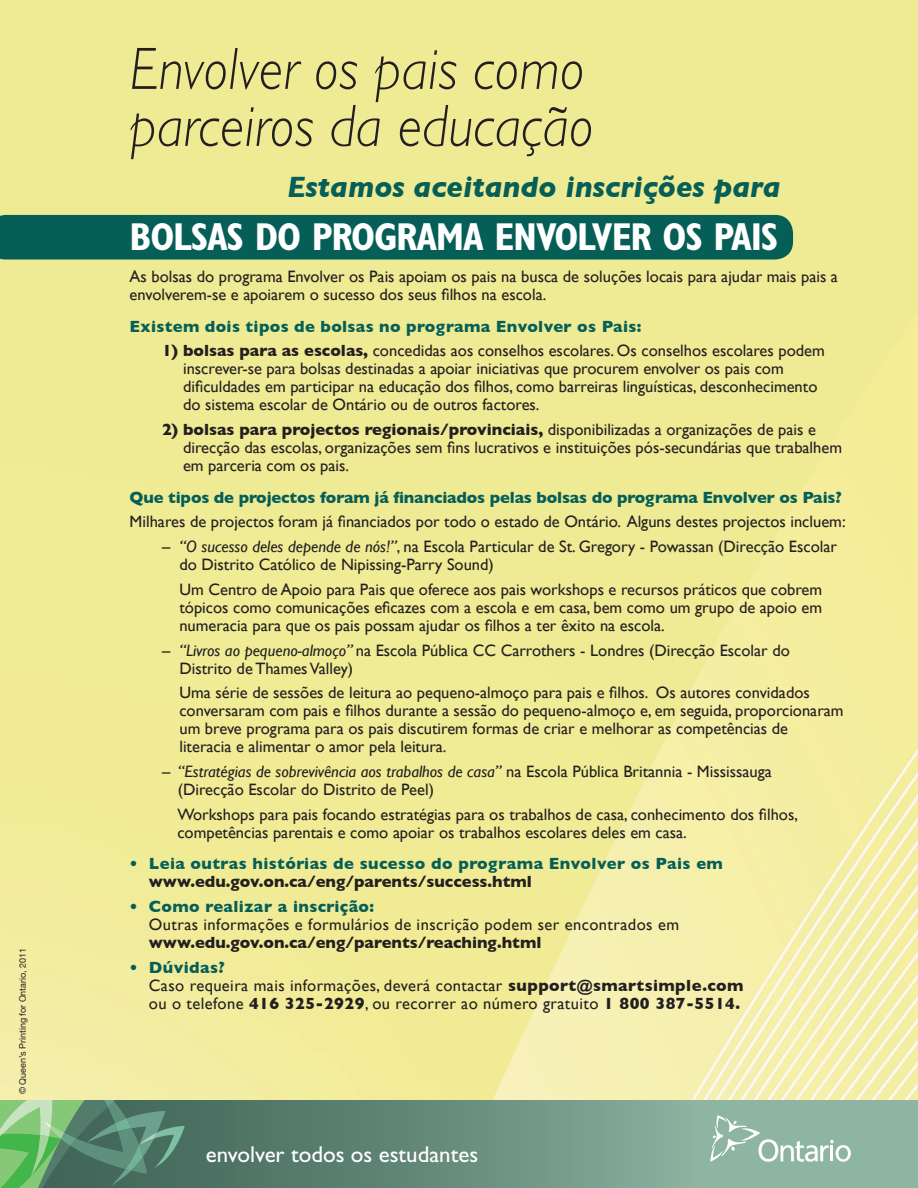
<style>
.page{position:relative;width:918px;height:1188px;background:#fff}
.page>*{position:absolute;margin:0;border:0;box-sizing:border-box;transform-origin:0 0}
.t1{font:italic 300 60px/57px "Gill Sans";letter-spacing:.01em;color:#231f20;scale:.9 1}
.t2{font:700 condensed 39px "Gill Sans";letter-spacing:-.03em;color:#fff}
.t3{font:italic 700 30px "Gill Sans";color:#065f57}
.t4{font:22.95px "Gill Sans";color:#fff}
.t5{font:16.5px/18px "Gill Sans";color:#231f20}
.t6{font:16.5px/18px "Gill Sans";letter-spacing:.025em;color:#231f20}
.t7{font:700 16.5px "Gill Sans";letter-spacing:.02em;color:#065f57}
.t8{font:700 16.5px "Gill Sans";color:#231f20}
.t9{font:700 16.5px "Gill Sans";letter-spacing:-.01em;color:#065f57}
.t10{font:9px "Helvetica Neue";color:#231f20}
.s1{font-weight:700}
.s2{font-style:italic}
.s3{font-weight:700;color:#065f57}
</style>
<div class="page">
<img style="left:0;top:0;width:918px;height:1101px">
<svg style="left:186px;top:1101px;width:732px;height:87px;background:#709685"></svg>
<svg style="left:0;top:1101px;width:186px;height:87px;background:#5f946f"></svg>
<svg style="left:710px;top:1115px;width:141px;height:47px;background:#a0c0b0"></svg>
<div style="left:0;top:215px;width:793px;height:45px;background:#065f57"></div>
<p class="t10" style="left:17px;top:1094px;width:148px;rotate:-90deg">© Queen’s Printing for Ontario, 2011</p>
<h1 class="t1" style="left:130px;top:41px;width:517px">Envolver os pais como parceiros da educação</h1>
<h3 class="t3" style="left:287px;top:170px;width:495px">Estamos aceitando inscrições para</h3>
<h2 class="t2" style="left:130px;top:214px;width:650px">BOLSAS DO PROGRAMA ENVOLVER OS PAIS</h2>
<p class="t5" style="left:130px;top:267px;width:710px">As bolsas do programa Envolver os Pais apoiam os pais na busca de soluções locais para ajudar mais pais a envolverem-se e apoiarem o sucesso dos seus filhos na escola.</p>
<p class="t7" style="left:130px;top:316px;width:513px">Existem dois tipos de bolsas no programa Envolver os Pais:</p>
<p class="t5" style="left:183px;top:342px;width:643px;text-indent:-21px"><span class="s1">1) bolsas para as escolas,</span> concedidas aos conselhos escolares. Os conselhos escolares podem inscrever-se para bolsas destinadas a apoiar iniciativas que procurem envolver os pais com dificuldades em participar na educação dos filhos, como barreiras linguísticas, desconhecimento do sistema escolar de Ontário ou de outros factores.</p>
<p class="t5" style="left:183px;top:420px;width:661px;text-indent:-21px"><span class="s1">2) bolsas para projectos regionais/provinciais,</span> disponibilizadas a organizações de pais e direcção das escolas, organizações sem fins lucrativos e instituições pós-secundárias que trabalhem em parceria com os pais.</p>
<p class="t9" style="left:130px;top:487px;width:714px">Que tipos de projectos foram já financiados pelas bolsas do programa Envolver os Pais?</p>
<p class="t5" style="left:130px;top:513px;width:718px">Milhares de projectos foram já financiados por todo o estado de Ontário. Alguns destes projectos incluem:</p>
<p class="t5" style="left:179px;top:537px;width:659px;text-indent:-17px">– <span class="s2">“O sucesso deles depende de nós!”</span>, na Escola Particular de St. Gregory - Powassan (Direcção Escolar do Distrito Católico de Nipissing-Parry Sound)</p>
<p class="t5" style="left:179px;top:580px;width:644px;text-align:justify">Um Centro de Apoio para Pais que oferece aos pais workshops e recursos práticos que cobrem tópicos como comunicações eficazes com a escola e em casa, bem como um grupo de apoio em numeracia para que os pais possam ajudar os filhos a ter êxito na escola.</p>
<p class="t5" style="left:179px;top:641px;width:612px;text-indent:-17px">– <span class="s2">“Livros ao pequeno-almoço”</span> na Escola Pública CC Carrothers - Londres (Direcção Escolar do<br>Distrito de Thames Valley)</p>
<p class="t5" style="left:179px;top:684px;width:666px">Uma série de sessões de leitura ao pequeno-almoço para pais e filhos. Os autores convidados conversaram com pais e filhos durante a sessão do pequeno-almoço e, em seguida, proporcionaram um breve programa para os pais discutirem formas de criar e melhorar as competências de literacia e alimentar o amor pela leitura.</p>
<p class="t5" style="left:178px;top:762px;width:596px;text-indent:-16px">– <span class="s2">“Estratégias de sobrevivência aos trabalhos de casa”</span> na Escola Pública Britannia - Mississauga (Direcção Escolar do Distrito de Peel)</p>
<p class="t5" style="left:177px;top:805px;width:622px">Workshops para pais focando estratégias para os trabalhos de casa, conhecimento dos filhos, competências parentais e como apoiar os trabalhos escolares deles em casa.</p>
<p class="t7" style="left:130px;top:854px;width:595px">• Leia outras histórias de sucesso do programa Envolver os Pais em</p>
<p class="t8" style="left:149px;top:872px;width:384px">www.edu.gov.on.ca/eng/parents/success.html</p>
<p class="t7" style="left:130px;top:897px;width:246px">• Como realizar a inscrição:</p>
<p class="t6" style="left:149px;top:915px;width:532px">Outras informações e formulários de inscrição podem ser encontrados em</p>
<p class="t8" style="left:149px;top:933px;width:394px">www.edu.gov.on.ca/eng/parents/reaching.html</p>
<p class="t6" style="left:149px;top:958px;width:596px;text-indent:-19px"><span class="s3">• Dúvidas?<br></span>Caso requeira mais informações, deverá contactar <span class="s1">support@smartsimple.com </span>ou o telefone <span class="s1">416 325-2929</span>, ou recorrer ao número gratuito <span class="s1">1 800 387-5514.</span></p>
<h3 class="t4" style="left:206px;top:1141px;width:274px">envolver todos os estudantes</h3>
</div>
